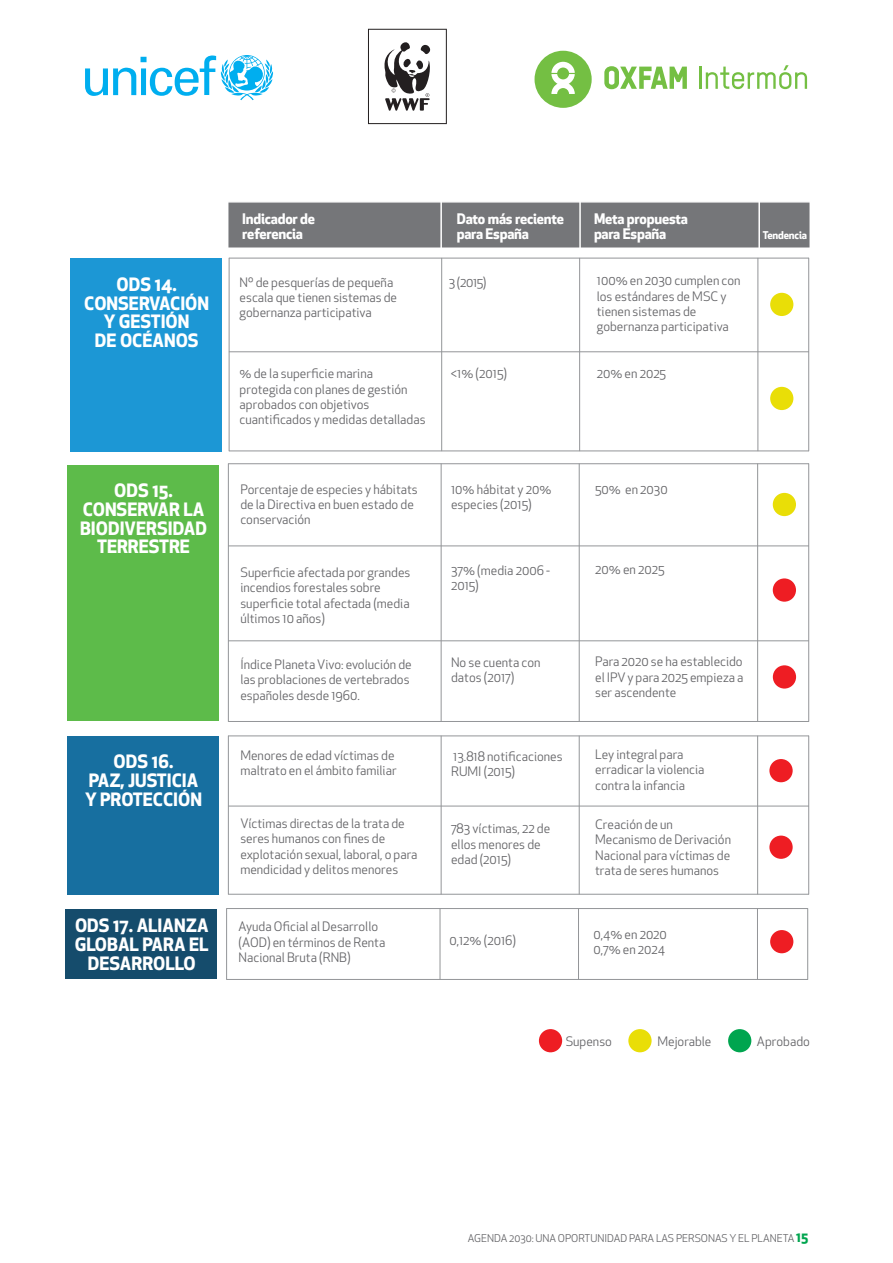
<style>
.page{position:relative;width:893px;height:1263px;background:#fff}
.page>*{position:absolute;margin:0;border:0;box-sizing:border-box;transform-origin:0 0}
.t1{font:700 18px/18.8px "Apex New";color:#fff;text-align:center}
.t2{font:700 14.25px "Apex New";letter-spacing:-.015em;color:#fff}
.t3{font:12.75px/15.3px "Apex New";color:#636366}
.t4{font:10.5px "Apex New";color:#636366}
.t5{font:700 10.5px "Apex New";letter-spacing:-.015em;color:#fff}
.s1{font-weight:700;font-size:13.5px;color:#00a54f}
</style>
<div class="page">
<svg style="left:85px;top:55px;width:188px;height:45px"></svg>
<hr style="left:700px;top:67px;width:2px;height:22px;background:#74bf43">
<svg style="left:706px;top:65px;width:101px;height:24px"></svg>
<svg style="left:535px;top:51px;width:57px;height:57px"></svg>
<svg style="left:604px;top:66px;width:83px;height:23px"></svg>
<svg style="left:368px;top:28px;width:79px;height:97px"></svg>
<svg style="left:368px;top:29px;width:79px;height:95px"></svg>
<hr style="left:228px;top:736px;width:1px;height:158px;background:#939598">
<hr style="left:441px;top:736px;width:1px;height:158px;background:#939598">
<hr style="left:579px;top:736px;width:1px;height:158px;background:#939598">
<hr style="left:757px;top:736px;width:1px;height:158px;background:#939598">
<hr style="left:808px;top:736px;width:1px;height:158px;background:#939598">
<hr style="left:228px;top:736px;width:581px;height:1px;background:#939598">
<hr style="left:228px;top:806px;width:581px;height:1px;background:#939598">
<hr style="left:228px;top:894px;width:581px;height:1px;background:#939598">
<div style="left:769px;top:759px;width:24px;height:23px;background:#ee1d23;border-radius:50%"></div>
<div style="left:769px;top:835px;width:24px;height:24px;background:#ee1d23;border-radius:50%"></div>
<hr style="left:226px;top:908px;width:1px;height:72px;background:#939598">
<hr style="left:440px;top:908px;width:1px;height:72px;background:#939598">
<hr style="left:578px;top:908px;width:1px;height:72px;background:#939598">
<hr style="left:757px;top:908px;width:1px;height:72px;background:#939598">
<hr style="left:807px;top:908px;width:1px;height:72px;background:#939598">
<hr style="left:226px;top:908px;width:582px;height:1px;background:#939598">
<hr style="left:226px;top:979px;width:582px;height:1px;background:#939598">
<div style="left:770px;top:930px;width:23px;height:23px;background:#ee1d23;border-radius:50%"></div>
<div style="left:227px;top:201px;width:214px;height:48px;background:#757679"></div>
<div style="left:441px;top:201px;width:139px;height:48px;background:#757679"></div>
<div style="left:580px;top:201px;width:179px;height:48px;background:#757679"></div>
<div style="left:759px;top:201px;width:52px;height:48px;background:#757679"></div>
<hr style="left:227px;top:201px;width:1px;height:48px;background:#fff">
<hr style="left:440px;top:201px;width:2px;height:48px;background:#fff">
<hr style="left:579px;top:201px;width:2px;height:48px;background:#fff">
<hr style="left:758px;top:201px;width:2px;height:48px;background:#fff">
<hr style="left:809px;top:201px;width:2px;height:48px;background:#fff">
<hr style="left:227px;top:201px;width:584px;height:2px;background:#fff">
<hr style="left:227px;top:247px;width:584px;height:2px;background:#fff">
<div style="left:67px;top:736px;width:152px;height:159px;background:#176fa0"></div>
<div style="left:65px;top:909px;width:152px;height:70px;background:#154c6c"></div>
<div style="left:539px;top:1029px;width:23px;height:23px;background:#ee1d23;border-radius:50%"></div>
<div style="left:628px;top:1029px;width:24px;height:23px;background:#e9de07;border-radius:50%"></div>
<div style="left:728px;top:1029px;width:23px;height:23px;background:#00a54f;border-radius:50%"></div>
<hr style="left:229px;top:258px;width:1px;height:193px;background:#939598">
<hr style="left:441px;top:258px;width:1px;height:193px;background:#939598">
<hr style="left:579px;top:258px;width:1px;height:193px;background:#939598">
<hr style="left:758px;top:258px;width:1px;height:193px;background:#939598">
<hr style="left:808px;top:258px;width:1px;height:193px;background:#939598">
<hr style="left:229px;top:258px;width:580px;height:1px;background:#939598">
<hr style="left:229px;top:351px;width:580px;height:1px;background:#939598">
<hr style="left:229px;top:451px;width:580px;height:1px;background:#939598">
<div style="left:770px;top:293px;width:23px;height:23px;background:#e9de07;border-radius:50%"></div>
<div style="left:770px;top:387px;width:23px;height:23px;background:#e9de07;border-radius:50%"></div>
<div style="left:70px;top:258px;width:151px;height:194px;background:#1c97d5"></div>
<hr style="left:228px;top:463px;width:1px;height:259px;background:#939598">
<hr style="left:441px;top:463px;width:1px;height:259px;background:#939598">
<hr style="left:579px;top:463px;width:1px;height:259px;background:#939598">
<hr style="left:757px;top:463px;width:1px;height:259px;background:#939598">
<hr style="left:808px;top:463px;width:1px;height:259px;background:#939598">
<hr style="left:228px;top:463px;width:581px;height:1px;background:#939598">
<hr style="left:228px;top:546px;width:581px;height:1px;background:#939598">
<hr style="left:228px;top:640px;width:581px;height:1px;background:#939598">
<hr style="left:228px;top:721px;width:581px;height:1px;background:#939598">
<div style="left:773px;top:493px;width:23px;height:23px;background:#e9de07;border-radius:50%"></div>
<div style="left:773px;top:578px;width:23px;height:24px;background:#ee1d23;border-radius:50%"></div>
<div style="left:67px;top:465px;width:152px;height:256px;background:#5dbb4a"></div>
<div style="left:773px;top:665px;width:23px;height:23px;background:#ee1d23;border-radius:50%"></div>
<h1 class="t1" style="left:84px;top:277px;width:126px">ODS 14.<br>CONSERVACIÓN<br>Y GESTIÓN<br>DE OCÉANOS</h1>
<h1 class="t1" style="left:80px;top:483px;width:128px">ODS 15.<br>CONSERVAR LA<br>BIODIVERSIDAD<br>TERRESTRE</h1>
<h1 class="t1" style="left:85px;top:754px;width:118px">ODS 16.<br>PAZ, JUSTICIA<br>Y PROTECCIÓN</h1>
<h1 class="t1" style="left:75px;top:918px;width:135px">ODS 17. ALIANZA<br>GLOBAL PARA EL<br>DESARROLLO</h1>
<p class="t2" style="left:242px;top:213px;width:74px">Indicador de</p>
<p class="t2" style="left:457px;top:213px;width:109px">Dato más reciente</p>
<p class="t2" style="left:594px;top:213px;width:96px">Meta propuesta</p>
<p class="t2" style="left:242px;top:228px;width:62px">referencia</p>
<p class="t2" style="left:457px;top:228px;width:74px">para España</p>
<p class="t2" style="left:594px;top:228px;width:74px">para España</p>
<p class="t5" style="left:763px;top:231px;width:46px">Tendencia</p>
<p class="t3" style="left:240px;top:276px;width:159px">Nº de pesquerías de pequeña escala que tienen sistemas de gobernanza participativa</p>
<p class="t3" style="left:240px;top:368px;width:187px">% de la superficie marina protegida con planes de gestión aprobados con objetivos cuantificados y medidas detalladas</p>
<p class="t3" style="left:240px;top:483px;width:179px">Porcentaje de especies y hábitats de la Directiva en buen estado de conservación</p>
<p class="t3" style="left:240px;top:566px;width:171px">Superficie afectada por grandes incendios forestales sobre superficie total afectada (media últimos 10 años)</p>
<p class="t3" style="left:240px;top:658px;width:173px">Índice PlanetaVivo: evolución de las problaciones de vertebrados españoles desde 1960.</p>
<p class="t3" style="left:240px;top:749px;width:158px">Menores de edad víctimas de maltrato en el ámbito familiar</p>
<p class="t3" style="left:240px;top:817px;width:178px">Víctimas directas de la trata de seres humanos con fines de explotación sexual, laboral, o para mendicidad y delitos menores</p>
<p class="t3" style="left:239px;top:920px;width:148px">Ayuda Oficial al Desarrollo (AOD) en términos de Renta<br>Nacional Bruta (RNB)</p>
<p class="t3" style="left:449px;top:276px;width:39px">3(2015)</p>
<p class="t3" style="left:451px;top:367px;width:57px">&lt;1% (2015)</p>
<p class="t3" style="left:597px;top:274px;width:145px">100% en 2030 cumplen con los estándares de MSC y tienen sistemas de gobernanza participativa</p>
<p class="t3" style="left:597px;top:367px;width:71px">20% en 2025</p>
<p class="t3" style="left:451px;top:483px;width:102px">10% hábitat y 20% especies (2015)</p>
<p class="t3" style="left:595px;top:483px;width:74px">50% en 2030</p>
<p class="t3" style="left:451px;top:564px;width:101px">37% (media 2006 -<br>2015)</p>
<p class="t3" style="left:595px;top:564px;width:71px">20% en 2025</p>
<p class="t3" style="left:451px;top:656px;width:91px">No se cuenta con datos (2017)</p>
<p class="t3" style="left:595px;top:655px;width:150px;text-align:justify">Para 2020 se ha establecido el IPVy para 2025 empieza a ser ascendente</p>
<p class="t3" style="left:451px;top:750px;width:113px">13.818 notificaciones<br>RUMI (2015)</p>
<p class="t3" style="left:451px;top:822px;width:101px">783 víctimas, 22 de ellos menores de edad (2015)</p>
<p class="t3" style="left:595px;top:748px;width:111px">Ley integral para erradicar la violencia contra la infancia</p>
<p class="t3" style="left:595px;top:818px;width:137px">Creación de un<br>Mecanismo de Derivación<br>Nacional para víctimas de trata de seres humanos</p>
<p class="t3" style="left:449px;top:934px;width:68px">0,12% (2016)</p>
<p class="t3" style="left:593px;top:928px;width:75px">0,4% en 2020<br>0,7% en 2024</p>
<p class="t3" style="left:566px;top:1035px;width:48px">Supenso</p>
<p class="t3" style="left:657px;top:1035px;width:55px">Mejorable</p>
<p class="t3" style="left:757px;top:1035px;width:54px">Aprobado</p>
<p class="t4" style="left:468px;top:1234px;width:342px">AGENDA 2030: UNA OPORTUNIDAD PARA LAS PERSONAS YEL PLANETA <span class="s1">15</span></p>
</div>
